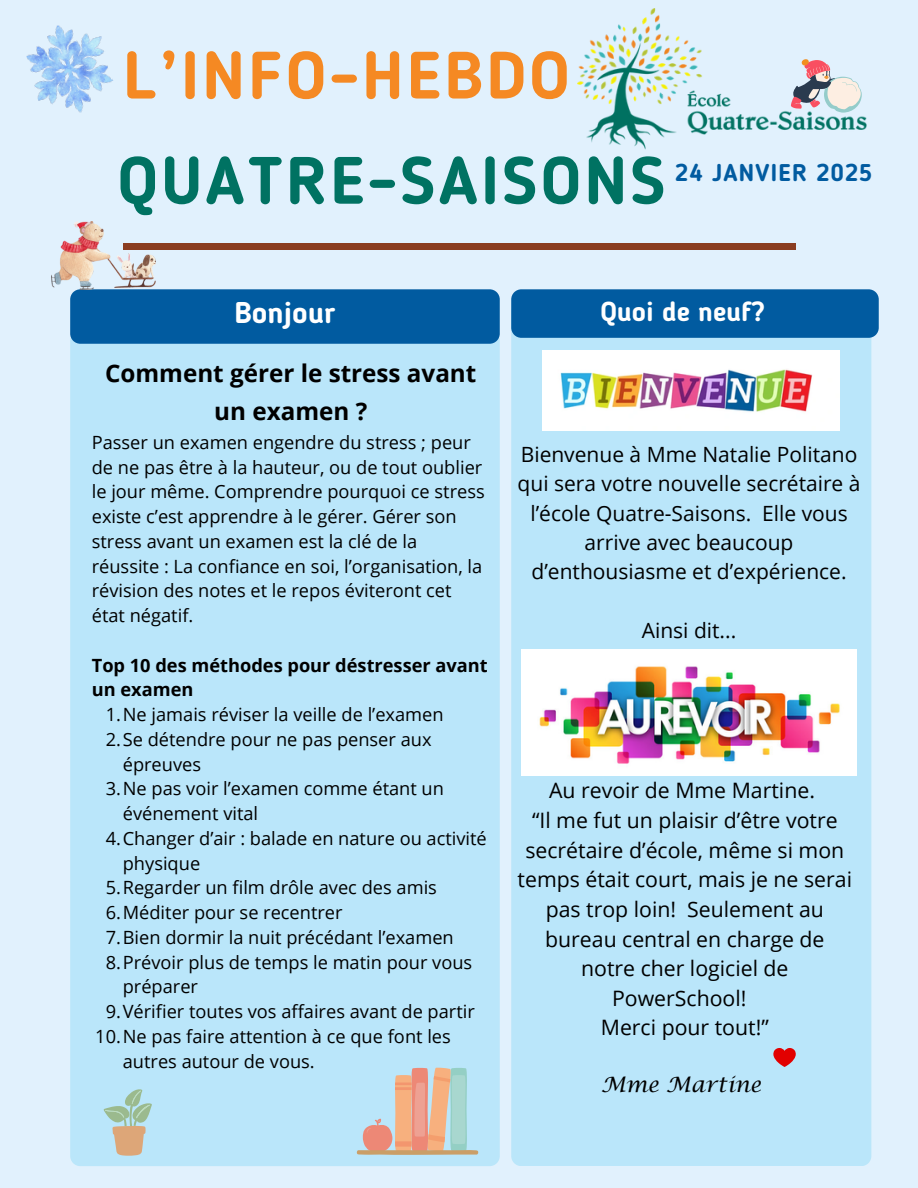
<style>
.page{position:relative;width:918px;height:1188px;background:#e1f1fd}
.page>*{position:absolute;margin:0;border:0;box-sizing:border-box;transform-origin:0 0}
.t1{font:700 66.3px "Blogger Sans";letter-spacing:.05em;color:#007262}
.t2{font:700 66.3px "Blogger Sans";letter-spacing:.05em;color:#f58923}
.t3{font:700 29.85px "Blogger Sans";color:#fff}
.t4{font:700 27.15px "Blogger Sans";color:#fff}
.t5{font:700 24.3px/37.2px "Open Sans";color:#000;text-align:center}
.t6{font:700 24px "Blogger Sans";letter-spacing:.05em;color:#015ba0}
.t7{font:21.3px/29.7px "Open Sans";color:#000;text-align:center}
.t8{font:21.3px "Lucida Calligraphy";color:#000}
.t9{font:21px/29.2px "Open Sans";color:#000;text-align:center}
.t10{font:18.3px/24.8px "Open Sans";color:#000}
.t11{font:700 18.3px/24.8px "Open Sans";color:#000}
</style>
<div class="page">
<div style="left:70px;top:344px;width:430px;height:822px;background:#bae6fa"></div>
<div style="left:70px;top:289px;width:430px;height:55px;background:#015ba0"></div>
<div style="left:123px;top:243px;width:672px;height:6px;background:#8a3d21"></div>
<img style="left:578px;top:8px;width:289px;height:142px">
<div style="left:511px;top:338px;width:360px;height:828px;background:#bae6fa"></div>
<svg style="left:104px;top:1089px;width:48px;height:67px"></svg>
<div style="left:511px;top:289px;width:368px;height:49px;background:#015ba0"></div>
<svg style="left:357px;top:1067px;width:121px;height:88px"></svg>
<img style="left:543px;top:350px;width:297px;height:80px">
<img style="left:522px;top:649px;width:335px;height:126px">
<svg style="left:773px;top:1048px;width:23px;height:19px"></svg>
<img style="left:52px;top:222px;width:103px;height:67px">
<svg style="left:791px;top:59px;width:71px;height:54px"></svg>
<img style="left:26px;top:25px;width:87px;height:88px">
<p class="t2" style="left:123px;top:48px;width:448px">L’INFO-HEBDO</p>
<p class="t1" style="left:118px;top:153px;width:549px">QUATRE-SAISONS</p>
<p class="t6" style="left:675px;top:163px;width:198px">24 JANVIER 2025</p>
<p class="t3" style="left:234px;top:300px;width:103px">Bonjour</p>
<p class="t5" style="left:105px;top:354px;width:373px">Comment gérer le stress avant un examen ?</p>
<p class="t10" style="left:92px;top:429px;width:394px">Passer un examen engendre du stress ; peur de ne pas être à la hauteur, ou de tout oublier le jour même. Comprendre pourquoi ce stress existe c’est apprendre à le gérer. Gérer son stress avant un examen est la clé de la réussite : La confiance en soi, l’organisation, la révision des notes et le repos éviteront cet état négatif.</p>
<h1 class="t11" style="left:92px;top:652px;width:398px">Top 10 des méthodes pour déstresser avant un examen</h1>
<h1 class="t10" style="left:106px;top:702px;width:339px">1.Ne jamais réviser la veille de l’examen</h1>
<h3 class="t10" style="left:123px;top:726px;width:310px;text-indent:-17px">2.Se détendre pour ne pas penser aux épreuves</h3>
<p class="t10" style="left:123px;top:776px;width:323px;text-indent:-17px">3.Ne pas voir l’examen comme étant un événement vital</p>
<h2 class="t10" style="left:123px;top:825px;width:366px;text-indent:-17px">4.Changer d’air : balade en nature ou activité physique</h2>
<p class="t10" style="left:106px;top:875px;width:333px">5.Regarder un film drôle avec des amis</p>
<p class="t10" style="left:106px;top:900px;width:238px">6.Méditer pour se recentrer</p>
<h5 class="t10" style="left:106px;top:924px;width:350px">7.Bien dormir la nuit précédant l’examen</h5>
<p class="t10" style="left:123px;top:949px;width:351px;text-indent:-17px">8.Prévoir plus de temps le matin pour vous préparer</p>
<p class="t10" style="left:106px;top:999px;width:371px">9.Vérifier toutes vos affaires avant de partir</p>
<p class="t10" style="left:123px;top:1023px;width:330px;text-indent:-28px">10.Ne pas faire attention à ce que font les autres autour de vous.</p>
<p class="t4" style="left:600px;top:301px;width:166px">Quoi de neuf?</p>
<p class="t9" style="left:518px;top:439px;width:344px">Bienvenue à Mme Natalie Politano qui sera votre nouvelle secrétaire à l’école Quatre-Saisons. Elle vous arrive avec beaucoup d’enthousiasme et d’expérience.</p>
<p class="t9" style="left:642px;top:615px;width:96px">Ainsi dit...</p>
<p class="t7" style="left:518px;top:775px;width:336px">Au revoir de Mme Martine.<br>“Il me fut un plaisir d’être votre secrétaire d’école, même si mon temps était court, mais je ne serai pas trop loin! Seulement au bureau central en charge de notre cher logiciel de<br>PowerSchool!<br>Merci pour tout!”</p>
<p class="t8" style="left:601px;top:1073px;width:162px">Mme Martine</p>
</div>
